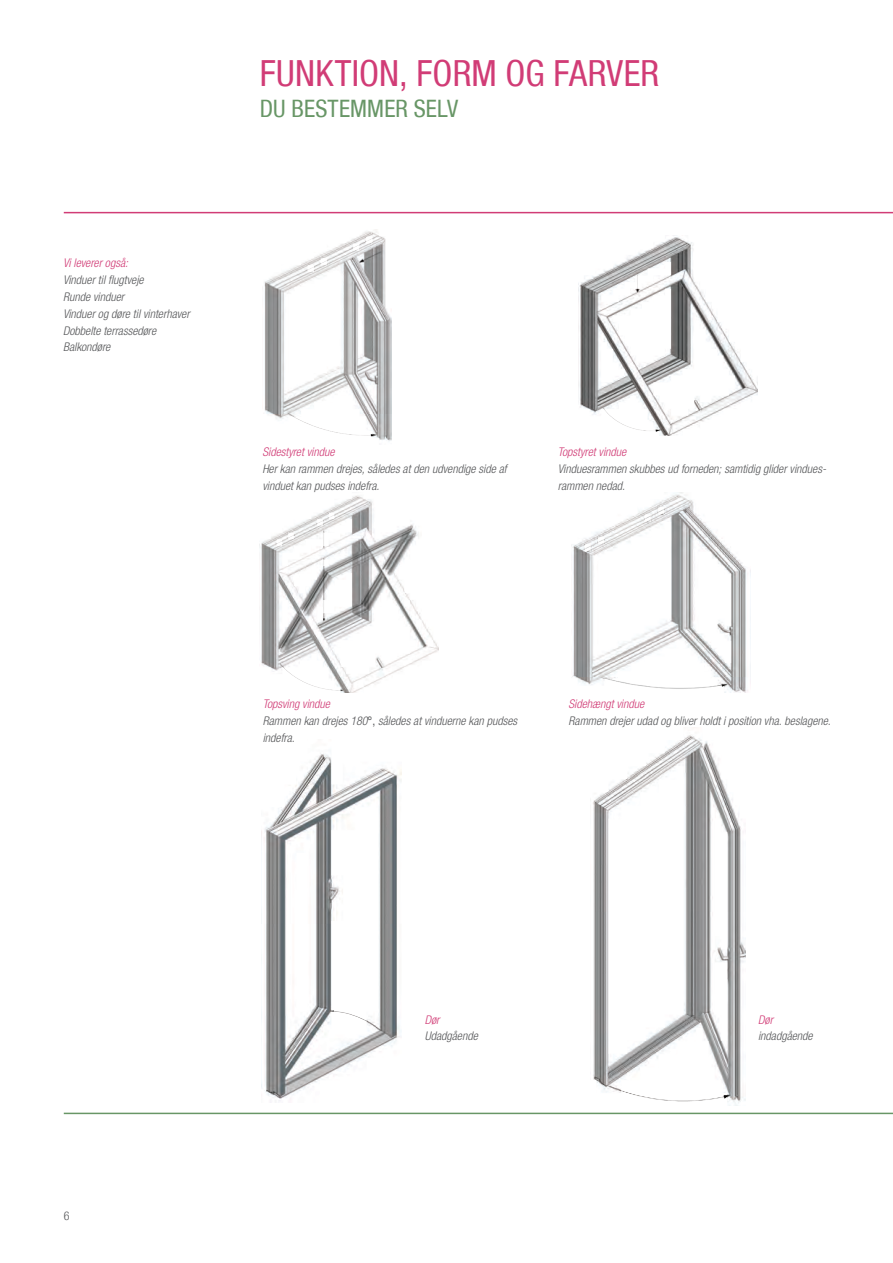
<style>
.page{position:relative;width:893px;height:1263px;background:#fff}
.page>*{position:absolute;margin:0;border:0;box-sizing:border-box;transform-origin:0 0}
.RE_HEADLINE_57{font:condensed 36px "Helvetica Neue LT";letter-spacing:.005em;color:#d13c76}
.RE_SUBLINE_57{font:condensed 24px "Helvetica Neue LT";letter-spacing:.005em;color:#689666}
.Bildunterschrift{font:italic 300 condensed 12px/16.8px "Helvetica Neue LTW1 G";color:#57585a}
.Bildunterschrift-2{font:italic 300 condensed 12px "Helvetica Neue LTW1 G";color:#d13c76}
.t1{font:300 condensed 12px "Helvetica Neue LT";color:#57585a}
.s1{font-family:"Helvetica Neue LT";font-weight:400;font-style:normal}
</style>
<div class="page">
<hr style="left:64px;top:212px;width:829px;height:1px;background:#d13c76">
<hr style="left:64px;top:1113px;width:829px;height:1px;background:#689666">
<img style="left:571px;top:492px;width:177px;height:200px">
<img style="left:260px;top:495px;width:179px;height:197px">
<img style="left:578px;top:237px;width:179px;height:198px">
<img style="left:264px;top:231px;width:127px;height:210px">
<img style="left:593px;top:735px;width:152px;height:370px">
<img style="left:261px;top:753px;width:140px;height:348px">
<p class="Bildunterschrift-2" style="left:63px;top:256px;width:66px">Vi leverer også:</p>
<p class="Bildunterschrift" style="left:63px;top:272px;width:82px">Vinduer til flugtveje</p>
<p class="Bildunterschrift" style="left:63px;top:288px;width:63px">Runde vinduer</p>
<p class="Bildunterschrift" style="left:63px;top:305px;width:128px">Vinduer og døre til vinterhaver</p>
<p class="Bildunterschrift" style="left:63px;top:322px;width:95px">Dobbelte terrassedøre</p>
<p class="Bildunterschrift" style="left:63px;top:339px;width:49px">Balkondøre</p>
<p class="RE_HEADLINE_57" style="left:260px;top:52px;width:401px">FUNKTION, FORM OG FARVER</p>
<p class="RE_SUBLINE_57" style="left:260px;top:95px;width:200px">DU BESTEMMER SELV</p>
<p class="Bildunterschrift-2" style="left:262px;top:445px;width:74px">Sidestyret vindue</p>
<p class="Bildunterschrift" style="left:262px;top:461px;width:246px">Her kan rammen drejes, således at den udvendige side af vinduet kan pudses indefra.</p>
<p class="Bildunterschrift-2" style="left:558px;top:445px;width:70px">Topstyret vindue</p>
<p class="Bildunterschrift" style="left:558px;top:461px;width:270px">Vinduesrammen skubbes ud forneden; samtidig glider vindues&shy;rammen nedad.</p>
<p class="Bildunterschrift-2" style="left:263px;top:697px;width:69px">Topsving vindue</p>
<p class="Bildunterschrift" style="left:263px;top:713px;width:256px">Rammen kan drejes 180<span class="s1">°,</span> således at vinduerne kan pudses indefra.</p>
<p class="Bildunterschrift-2" style="left:569px;top:697px;width:77px">Sidehængt vindue</p>
<p class="Bildunterschrift" style="left:569px;top:713px;width:264px">Rammen drejer udad og bliver holdt i position vha. beslagene.</p>
<p class="t1" style="left:64px;top:1209px;width:7px">6</p>
<p class="Bildunterschrift-2" style="left:425px;top:1012px;width:16px">Dør</p>
<p class="Bildunterschrift" style="left:425px;top:1028px;width:55px">Udadgående</p>
<p class="Bildunterschrift-2" style="left:758px;top:1012px;width:16px">Dør</p>
<p class="Bildunterschrift" style="left:758px;top:1028px;width:56px">indadgående</p>
</div>
